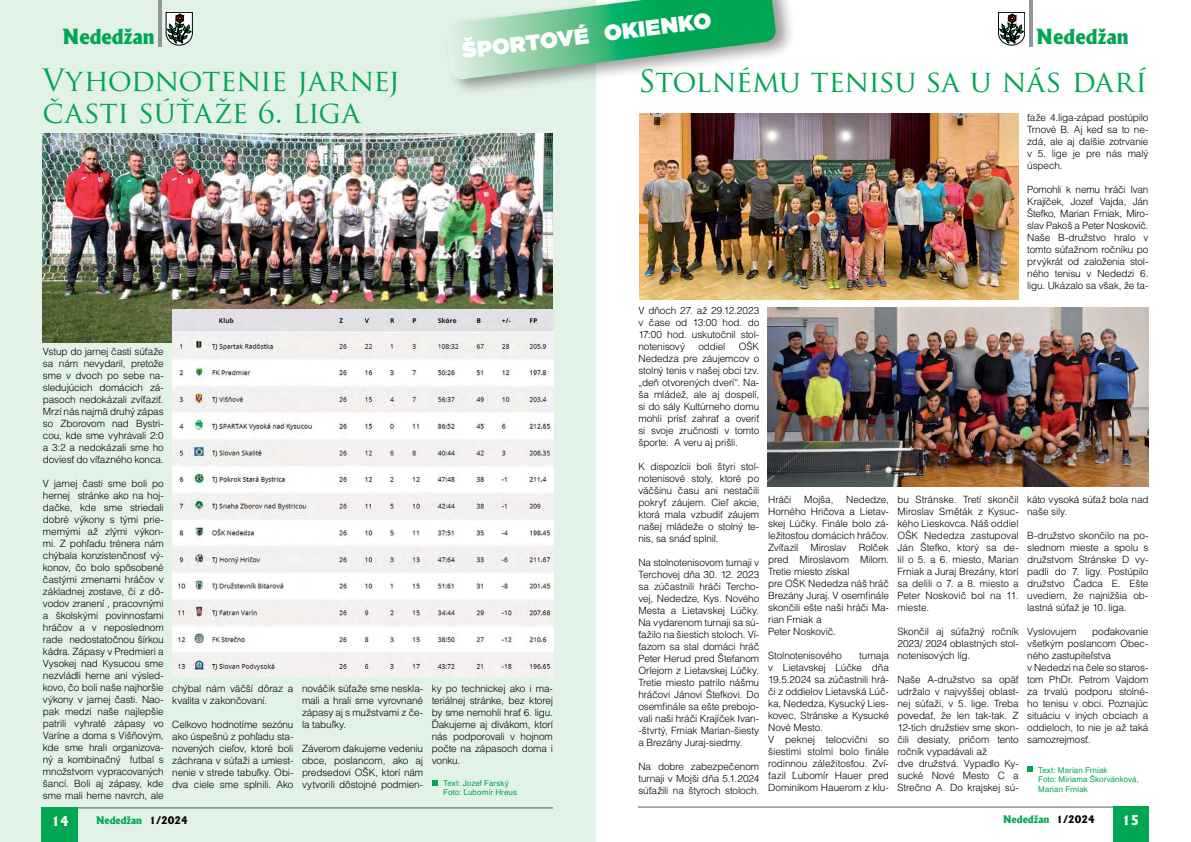
<style>
.page{position:relative;width:1191px;height:842px;background:#fff}
.page>*{position:absolute;margin:0;border:0;box-sizing:border-box;transform-origin:0 0}
.t1{font:30px/32px "Trajan Pro";letter-spacing:-.02em;color:#00a651}
.t2{font:900 22px "Gotham";color:#fff}
.t3{font:800 20px "Albertus";color:#00a651}
.t4{font:800 13px "Albertus";color:#fff}
.t5{font:300 10px/12px "Helvetica CE";letter-spacing:-.015em;color:#000;text-align:justify}
.t6{font:800 10px "Albertus";color:#00a651}
.t7{font:8px/9.6px "Helvetica CE";letter-spacing:.01em;color:#00a651}
.s1{color:#000}
</style>
<div class="page">
<div style="left:0;top:0;width:595px;height:842px;background:#e3f2e7"></div>
<div style="left:1113px;top:806px;width:35px;height:36px;background:#00a651"></div>
<hr style="left:1029px;top:0;width:4px;height:46px;background:#939598">
<svg style="left:998px;top:12px;width:27px;height:33px"></svg>
<div style="left:41px;top:807px;width:37px;height:35px;background:#00a651"></div>
<hr style="left:158px;top:0;width:4px;height:46px;background:#939598">
<svg style="left:166px;top:12px;width:27px;height:33px"></svg>
<div style="left:442px;top:0;width:354px;height:97px;background:#000;opacity:.4"></div>
<svg style="left:445px;top:0;width:332px;height:80px"></svg>
<hr style="left:638px;top:806px;width:475px;height:1px;background:#58595b">
<hr style="left:78px;top:807px;width:475px;height:1px;background:#58595b">
<svg style="left:1027px;top:767px;width:6px;height:5px"></svg>
<img style="left:767px;top:307px;width:381px;height:179px">
<img style="left:639px;top:114px;width:379px;height:185px">
<img style="left:43px;top:133px;width:510px;height:209px">
<img style="left:173px;top:310px;width:380px;height:366px">
<svg style="left:432px;top:780px;width:6px;height:5px"></svg>
<h3 class="t3" style="left:62px;top:24px;width:94px">Nededžan</h3>
<h1 class="t1" style="left:43px;top:63px;width:359px">Vyhodnotenie jarnej časti súťaže 6. liga</h1>
<p class="t5" style="left:43px;top:346px;width:122px">Vstup do jarnej časti súťaže sa nám nevydaril, pretože sme v dvoch po sebe na&shy;sledujúcich domácich zá&shy;pasoch nedokázali zvíťaziť.<br>Mrzí nás najmä druhý zápas so Zborovom nad Bystri&shy;cou, kde sme vyhrávali 2:0 a 3:2 a nedokázali sme ho doviesť do víťazného konca.</p>
<p class="t5" style="left:43px;top:478px;width:122px">V jarnej časti sme boli po hernej stránke ako na hoj&shy;dačke, kde sme striedali dobré výkony s tými prie&shy;mernými až zlými výkon&shy;mi. Z pohľadu trénera nám chýbala konzistenčnosť vý&shy;konov, čo bolo spôsobené častými zmenami hráčov v základnej zostave, či z dô&shy;vodov zranení , pracovnými a školskými povinnosťami hráčov a v neposlednom rade nedostatočnou šírkou kádra. Zápasy v Predmieri a Vysokej nad Kysucou sme nezvládli herne ani výsled&shy;kovo, čo boli naše najhoršie výkony v jarnej časti. Nao&shy;pak medzi naše najlepšie patrili vyhraté zápasy vo Varíne a doma s Višňovým, kde sme hrali organizova&shy;ný a kombinačný futbal s množstvom vypracovaných šancí. Boli aj zápasy, kde sme mali herne navrch, ale</p>
<p class="t5" style="left:172px;top:682px;width:123px">chýbal nám väčší dôraz a kvalita v zakončovaní.</p>
<p class="t5" style="left:172px;top:718px;width:123px">Celkovo hodnotíme sezónu ako úspešnú z pohľadu sta&shy;novených cieľov, ktoré boli záchrana v súťaži a umiest&shy;nenie v strede tabuľky. Obi&shy;dva ciele sme splnili. Ako</p>
<h3 class="t4" style="left:51px;top:813px;width:19px">14</h3>
<p class="t6" style="left:96px;top:814px;width:93px">Nededžan <span class="s1">1/2024</span></p>
<p class="t5" style="left:302px;top:682px;width:123px">nováčik súťaže sme neskla&shy;mali a hrali sme vyrovnané zápasy aj s mužstvami z če&shy;la tabuľky.</p>
<p class="t5" style="left:302px;top:742px;width:123px">Záverom ďakujeme vedeniu obce, poslancom, ako aj predsedovi OŠK, ktorí nám vytvorili dôstojné podmien-</p>
<h2 class="t2" style="left:460px;top:35px;width:252px;rotate:-7deg">ŠPORTOVÉ OKIENKO</h2>
<h1 class="t1" style="left:638px;top:65px;width:510px">Stolnému tenisu sa u nás darí</h1>
<h3 class="t3" style="left:1036px;top:24px;width:94px">Nededžan</h3>
<p class="t5" style="left:432px;top:682px;width:123px">ky po technickej ako i ma&shy;teriálnej stránke, bez ktorej by sme nemohli hrať 6. ligu.<br>Ďakujeme aj divákom, ktorí nás podporovali v hojnom počte na zápasoch doma i vonku.</p>
<p class="t7" style="left:443px;top:778px;width:75px">Text: Jozef Farský<br>Foto: Ľubomír Hreus</p>
<p class="t5" style="left:638px;top:304px;width:122px">V dňoch 27. až 29.12.2023 v čase od 13:00 hod. do 17:00 hod. uskutočnil stol&shy;notenisový</p>
<p class="t5" style="left:638px;top:340px;width:122px;text-indent:100px">OŠK Nededza pre záujemcov o stolný tenis v našej obci tzv. „deň otvorených dverí“. Na&shy;ša mládež, ale aj dospelí, si do sály Kultúrneho domu mohli prísť zahrať a overiť si svoje zručnosti v tomto športe. A veru aj prišli.</p>
<p class="t5" style="left:638px;top:460px;width:122px">K dispozícii boli štyri stol&shy;notenisové stoly, ktoré po väčšinu času ani nestačili pokryť záujem. Cieľ akcie, ktorá mala vzbudiť záujem našej mládeže o stolný te&shy;nis, sa snáď splnil.</p>
<p class="t5" style="left:638px;top:556px;width:122px">Na stolnotenisovom turnaji v Terchovej dňa 30. 12. 2023 sa zúčastnili hráči Tercho&shy;vej, Nededze, Kys. Nového Mesta a Lietavskej Lúčky.<br>Na vydarenom turnaji sa sú&shy;ťažilo na šiestich stoloch. Ví&shy;ťazom sa stal domáci hráč Peter Herud pred Štefanom Orlejom z Lietavskej Lúčky.<br>Tretie miesto patrilo nášmu hráčovi Jánovi Štefkovi. Do osemfinále sa ešte prebojo&shy;vali naši hráči Krajíček Ivan--štvrtý, Frniak Marian-šiesty a Brezány Juraj-siedmy.</p>
<p class="t5" style="left:638px;top:760px;width:122px">Na dobre zabezpečenom turnaji v Mojši dňa 5.1.2024 súťažili na štyroch stoloch.</p>
<p class="t5" style="left:698px;top:340px;width:29px">oddiel</p>
<p class="t5" style="left:1027px;top:112px;width:123px">ťaže 4.liga-západ postúpilo Trnové B. Aj keď sa to ne&shy;zdá, ale aj ďalšie zotrvanie v 5. lige je pre nás malý úspech.</p>
<p class="t5" style="left:1027px;top:184px;width:123px">Pomohli k nemu hráči Ivan Krajíček, Jozef Vajda, Ján Štefko, Marian Frniak, Miro&shy;slav Pakoš a Peter Noskovič.<br>Naše B-družstvo hralo v tomto súťažnom ročníku po prvýkrát od založenia stol&shy;ného tenisu v Nededzi 6. ligu. Ukázalo sa však, že ta-</p>
<p class="t5" style="left:768px;top:493px;width:122px;text-align:left;text-indent:78px">Nededze,<br>Horného Hričova a Lietav&shy;skej Lúčky. Finále bolo zá&shy;ležitosťou domácich hráčov.<br>Zvíťazil Miroslav Rolček pred Miroslavom Milom.<br>Tretie miesto získal<br>pre OŠK Nededza náš hráč<br>Brezány Juraj. V osemfinále skončili ešte naši hráči Ma&shy;rian Frniak a<br>Peter Noskovič.</p>
<p class="t5" style="left:768px;top:649px;width:75px">Stolnotenisového</p>
<p class="t5" style="left:768px;top:493px;width:25px">Hráči</p>
<p class="t5" style="left:804px;top:493px;width:31px">Mojša,</p>
<p class="t5" style="left:768px;top:649px;width:122px;text-align:left;text-indent:91px">turnaja v Lietavskej Lúčke dňa<br>19.5.2024 sa zúčastnili hrá&shy;či z oddielov Lietavská Lúč&shy;ka, Nededza, Kysucký Lies&shy;kovec, Stránske a Kysucké<br>Nové Mesto.<br>V peknej telocvični so šiestimi stolmi bolo finále rodinnou záležitosťou. Zví&shy;ťazil Ľubomír Hauer pred<br>Dominikom Hauerom z klu-</p>
<p class="t5" style="left:897px;top:493px;width:123px">bu Stránske. Tretí skončil Miroslav Směták z Kysuc&shy;kého Lieskovca. Náš oddiel OŠK Nededza zastupoval Ján Štefko, ktorý sa de&shy;lil o 5. a 6. miesto, Marian Frniak a Juraj Brezány, ktorí sa delili o 7. a 8. miesto a Peter Noskovič bol na 11. mieste.</p>
<p class="t5" style="left:897px;top:625px;width:123px">Skončil aj súťažný ročník 2023/ 2024 oblastných stol&shy;notenisových líg.</p>
<p class="t5" style="left:897px;top:673px;width:123px;text-align:left">Naše A-družstvo sa opäť udržalo v najvyššej oblast&shy;nej súťaži, v 5. lige. Treba povedať, že len tak-tak. Z<br>12-tich družstiev sme skon&shy;čili desiaty, pričom tento ročník vypadávali až<br>dve družstvá. Vypadlo Ky&shy;sucké Nové Mesto C a<br>Strečno A. Do krajskej sú-</p>
<p class="t5" style="left:1027px;top:493px;width:123px">káto vysoká súťaž bola nad naše sily.</p>
<p class="t5" style="left:1027px;top:529px;width:123px">B-družstvo skončilo na po&shy;slednom mieste a spolu s družstvom Stránske D vy&shy;padli do 7. ligy. Postúpilo družstvo Čadca E. Ešte uvediem, že najnižšia ob&shy;lastná súťaž je 10. liga.</p>
<p class="t5" style="left:1027px;top:625px;width:51px">Vyslovujem</p>
<p class="t5" style="left:1027px;top:625px;width:123px;text-align:left;text-indent:65px">poďakovanie všetkým poslancom Obec&shy;ného zastupiteľstva<br>v Nededzi na čele so staros&shy;tom PhDr. Petrom Vajdom za trvalú podporu stolné&shy;ho tenisu v obci. Poznajúc situáciu v iných obciach a oddieloch, to nie je až taká samozrejmosť.</p>
<p class="t7" style="left:1038px;top:765px;width:102px">Text: Marian Frniak<br>Foto: Miriama Škorvánková,<br>Marian Frniak</p>
<p class="t6" style="left:1003px;top:813px;width:93px">Nededžan <span class="s1">1/2024</span></p>
<h3 class="t4" style="left:1122px;top:812px;width:19px">15</h3>
</div>
